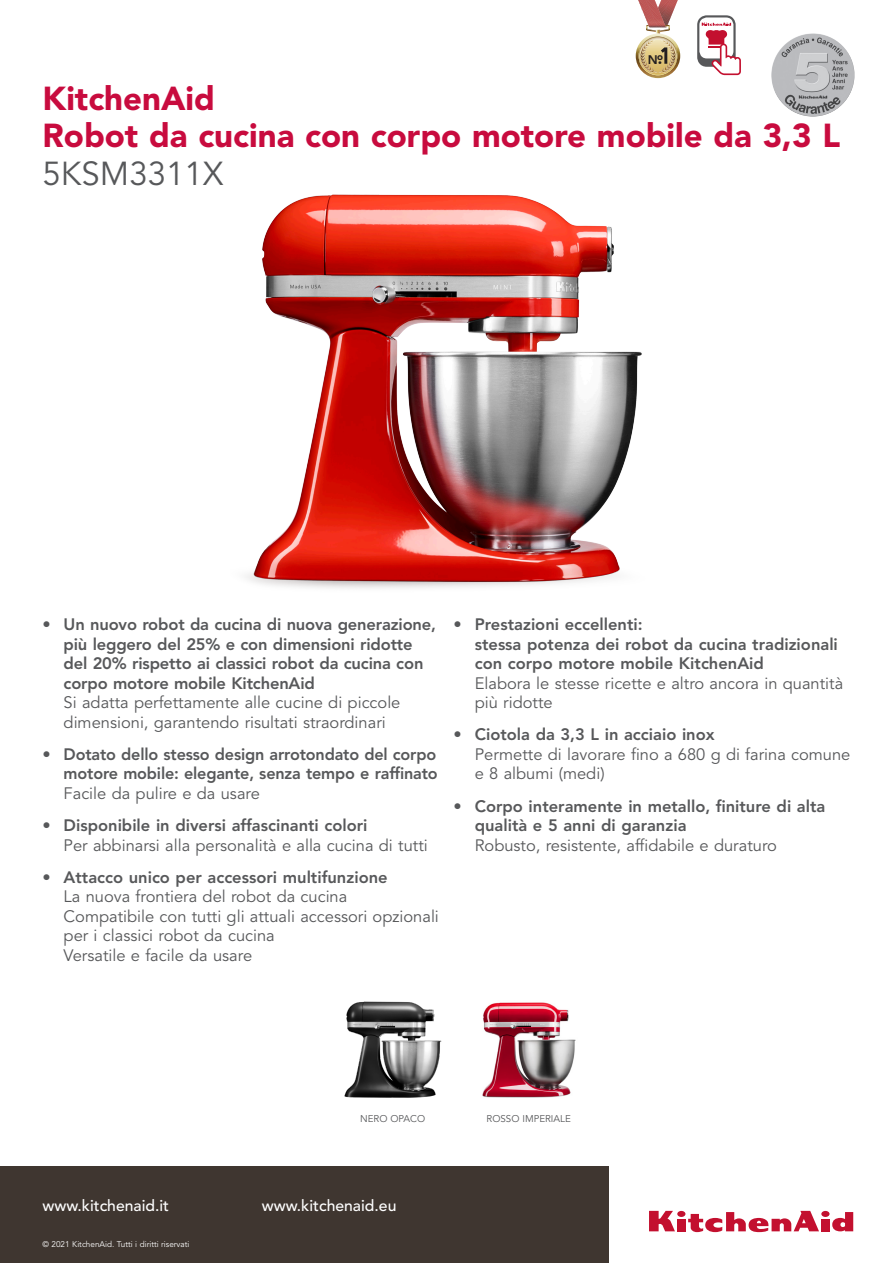
<style>
.page{position:relative;width:893px;height:1263px;background:#fff}
.page>*{position:absolute;margin:0;border:0;box-sizing:border-box;transform-origin:0 0}
.Titre_Produit_22{font:900 33px/37.5px "Avenir LT Std";color:#c80b3e}
.Texte_Feature{font:800 16.5px/19.5px "Avenir LT Std";color:#57585a}
.TexteBenefit{font:16.5px/19.5px "Avenir LT Std";color:#57585a}
.WWW{font:500 15.75px "Avenir LT Std";color:#fff}
.t1{font:800 12.45px "Avenir";color:#231f20}
.t2{font:9.75px "Avenir LT Std";color:#57585a}
.Année{font:8.25px "Avenir LT Std";color:#fff}
.s1{font-size:17.4px}
.s2{font-weight:400;color:#57585a}
</style>
<div class="page">
<div style="left:0;top:1166px;width:609px;height:97px;background:#3f3630"></div>
<div style="left:677px;top:1219px;width:8px;height:12px;background:#c3102f"></div>
<div style="left:677px;top:1211px;width:8px;height:6px;background:#c3102f;border-radius:50%"></div>
<div style="left:821px;top:1219px;width:8px;height:12px;background:#c3102f"></div>
<div style="left:821px;top:1211px;width:8px;height:6px;background:#c3102f;border-radius:50%"></div>
<svg style="left:649px;top:1211px;width:26px;height:20px"></svg>
<svg style="left:688px;top:1211px;width:131px;height:21px"></svg>
<svg style="left:832px;top:1212px;width:21px;height:19px"></svg>
<img style="left:246px;top:194px;width:396px;height:394px">
<img style="left:771px;top:33px;width:83px;height:83px;border-radius:42px">
<img style="left:344px;top:1001px;width:98px;height:97px">
<img style="left:482px;top:1002px;width:94px;height:96px">
<svg style="left:636px;top:0;width:44px;height:78px"></svg>
<svg style="left:697px;top:15px;width:39px;height:52px"></svg>
<div style="left:699px;top:17px;width:34px;height:41px;background:#fff;border-radius:8px"></div>
<svg style="left:702px;top:23px;width:39px;height:52px"></svg>
<p class="t1" style="left:648px;top:50px;width:17px">N <span class="s1">.</span><sup>o</sup></p>
<p class="Titre_Produit_22" style="left:43px;top:80px;width:799px">KitchenAid<br>Robot da cucina con corpo motore mobile da 3,3 L<br><span class="s2">5KSM3311X</span></p>
<p class="Texte_Feature" style="left:64px;top:615px;width:374px;text-indent:-21px">• Un nuovo robot da cucina di nuova generazione, più leggero del 25% e con dimensioni ridotte del 20% rispetto ai classici robot da cucina con corpo motore mobile KitchenAid</p>
<p class="TexteBenefit" style="left:64px;top:693px;width:338px">Si adatta perfettamente alle cucine di piccole dimensioni, garantendo risultati straordinari</p>
<p class="Texte_Feature" style="left:42px;top:744px;width:397px;text-align:right">• Dotato dello stesso design arrotondato del corpo motore mobile: elegante, senza tempo e raffinato</p>
<p class="TexteBenefit" style="left:64px;top:784px;width:198px">Facile da pulire e da usare</p>
<p class="Texte_Feature" style="left:42px;top:816px;width:327px">• Disponibile in diversi affascinanti colori</p>
<p class="TexteBenefit" style="left:64px;top:836px;width:366px">Per abbinarsi alla personalità e alla cucina di tutti</p>
<p class="Texte_Feature" style="left:42px;top:867px;width:347px">• Attacco unico per accessori multifunzione</p>
<p class="TexteBenefit" style="left:64px;top:887px;width:285px">La nuova frontiera del robot da cucina</p>
<p class="TexteBenefit" style="left:64px;top:907px;width:377px">Compatibile con tutti gli attuali accessori opzionali per i classici robot da cucina</p>
<p class="TexteBenefit" style="left:64px;top:946px;width:190px">Versatile e facile da usare</p>
<p class="Texte_Feature" style="left:475px;top:615px;width:365px;text-indent:-21px">• Prestazioni eccellenti:<br>stessa potenza dei robot da cucina tradizionali con corpo motore mobile KitchenAid</p>
<p class="TexteBenefit" style="left:475px;top:674px;width:370px">Elabora le stesse ricette e altro ancora in quantità più ridotte</p>
<p class="Texte_Feature" style="left:453px;top:725px;width:263px">• Ciotola da 3,3 L in acciaio inox</p>
<p class="TexteBenefit" style="left:475px;top:745px;width:377px">Permette di lavorare fino a 680 g di farina comune e 8 albumi (medi)</p>
<p class="Texte_Feature" style="left:475px;top:796px;width:352px;text-indent:-21px">• Corpo interamente in metallo, finiture di alta qualità e 5 anni di garanzia</p>
<p class="TexteBenefit" style="left:475px;top:836px;width:304px">Robusto, resistente, affidabile e duraturo</p>
<p class="t2" style="left:360px;top:1112px;width:66px">NERO OPACO</p>
<p class="t2" style="left:487px;top:1112px;width:86px">ROSSO IMPERIALE</p>
<p class="WWW" style="left:43px;top:1196px;width:128px">www.kitchenaid.it</p>
<p class="WWW" style="left:262px;top:1196px;width:136px">www.kitchenaid.eu</p>
<p class="Année" style="left:43px;top:1239px;width:148px">© 2021 KitchenAid. Tutti i diritti riservati</p>
</div>
